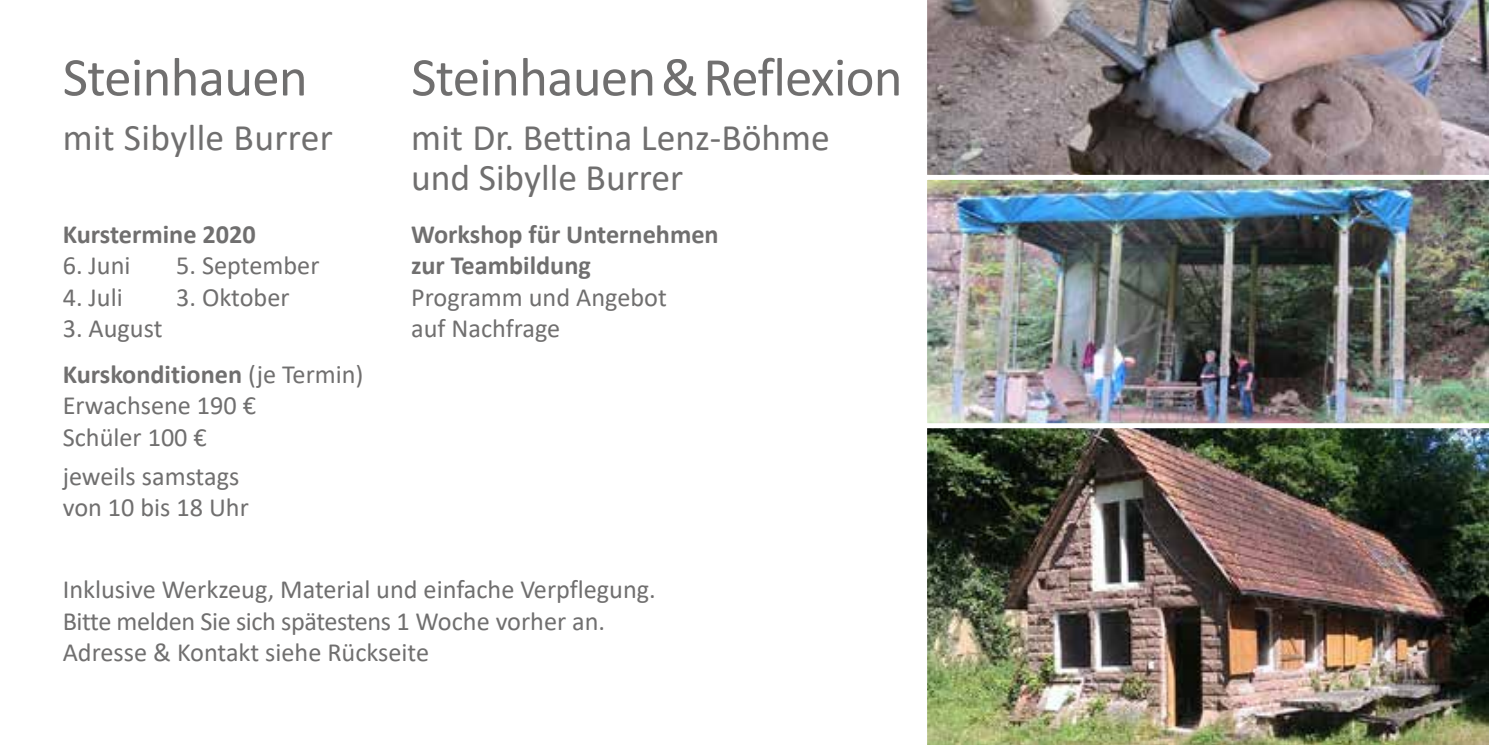
<style>
.page{position:relative;width:1489px;height:745px;background:#fff}
.page>*{position:absolute;margin:0;border:0;box-sizing:border-box;transform-origin:0 0}
.t1{font:55px "Calibri";letter-spacing:-.015em;color:#706f6f}
.t2{font:37.5px/40px "Calibri";color:#706f6f}
.t3{font:26.25px/31.5px "Calibri";color:#706f6f}
.t4{font:700 26.25px/31.5px "Calibri";color:#706f6f}
.s1{font-weight:700}
</style>
<div class="page">
<img style="left:927px;top:179px;width:561px;height:245px">
<img style="left:927px;top:428px;width:561px;height:316px">
<img style="left:927px;top:0;width:561px;height:175px">
<h1 class="t1" style="left:63px;top:39px;width:246px">Steinhauen</h1>
<h2 class="t2" style="left:63px;top:116px;width:272px">mit Sibylle Burrer</h2>
<p class="t4" style="left:63px;top:217px;width:194px">Kurstermine 2020</p>
<p class="t3" style="left:63px;top:249px;width:69px">6. Juni</p>
<p class="t3" style="left:176px;top:249px;width:145px">5. September</p>
<p class="t3" style="left:63px;top:280px;width:62px">4. Juli</p>
<p class="t3" style="left:176px;top:280px;width:115px">3. Oktober</p>
<p class="t3" style="left:63px;top:304px;width:302px;line-height:45.8px">3. August<br><span class="s1">Kurskonditionen</span> (je Termin)</p>
<p class="t3" style="left:63px;top:389px;width:195px">Erwachsene 190 €<br>Schüler 100 €</p>
<p class="t3" style="left:63px;top:459px;width:188px">jeweils samstags von 10 bis 18 Uhr</p>
<h1 class="t1" style="left:411px;top:39px;width:493px">Steinhauen&amp;Reflexion</h1>
<h2 class="t2" style="left:411px;top:116px;width:420px">mit Dr. Bettina Lenz-Böhme und Sibylle Burrer</h2>
<p class="t4" style="left:411px;top:217px;width:309px">Workshop für Unternehmen zur Teambildung</p>
<p class="t3" style="left:411px;top:280px;width:257px">Programm und Angebot auf Nachfrage</p>
<p class="t3" style="left:63px;top:572px;width:594px">Inklusive Werkzeug, Material und einfache Verpflegung.<br>Bitte melden Sie sich spätestens 1 Woche vorher an.<br>Adresse &amp; Kontakt siehe Rückseite</p>
</div>
